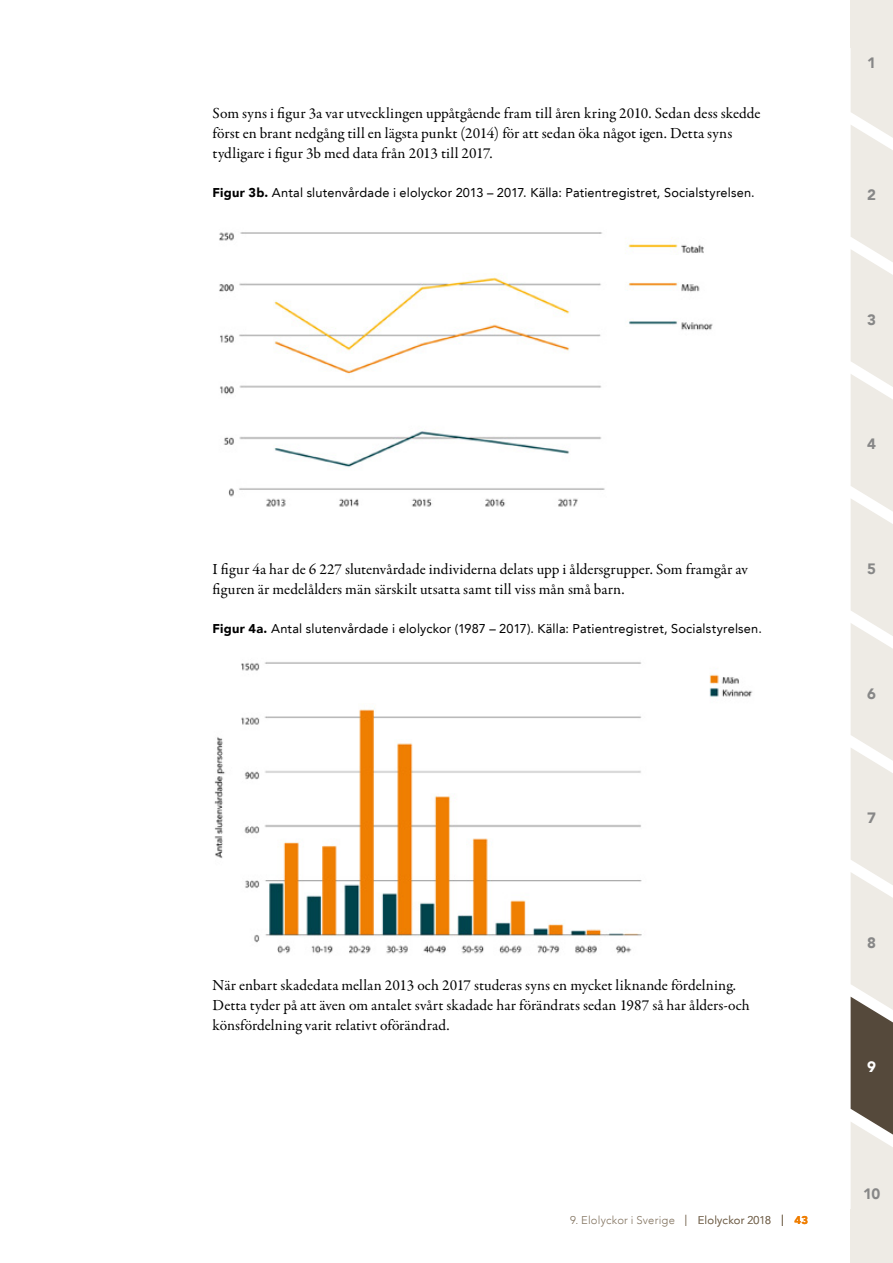
<style>
.page{position:relative;width:893px;height:1263px;background:#fff}
.page>*{position:absolute;margin:0;border:0;box-sizing:border-box;transform-origin:0 0}
.Brödtext_P{font:15.45px/20.2px "Garamond Premr Pro";letter-spacing:.005em;color:#000}
.t1{font:900 15px "Avenir LT";color:#878787}
.t2{font:900 15px "Avenir LT";color:#fff}
.Tabell_-_Rubrik_P{font:12.75px "Avenir LT";letter-spacing:.015em;color:#000}
.t3{font:300 11.25px "Avenir LT";letter-spacing:.02em;color:#80715d}
.s1{font-weight:900}
.s2{font-size:15px}
.s3{font-weight:900;color:#ef7d00}
</style>
<div class="page">
<svg style="left:851px;top:0;width:42px;height:1263px"></svg>
<img style="left:219px;top:232px;width:494px;height:275px">
<img style="left:214px;top:662px;width:539px;height:292px">
<p class="Brödtext_P" style="left:213px;top:103px;width:549px">Som syns i figur 3a var utvecklingen uppåtgående fram till åren kring 2010. Sedan dess skedde först en brant nedgång till en lägsta punkt (2014) för att sedan öka något igen. Detta syns tydligare i figur 3b med data från 2013 till 2017.</p>
<p class="Tabell_-_Rubrik_P" style="left:213px;top:185px;width:544px"><span class="s1">Figur 3b.</span> Antal slutenvårdade i elolyckor 2013 – 2017. Källa: Patientregistret, Socialstyrelsen.</p>
<p class="Brödtext_P" style="left:213px;top:559px;width:537px">I figur 4a har de 6 227 slutenvårdade individerna delats upp i åldersgrupper. Som framgår av figuren är medelålders män särskilt utsatta samt till viss mån små barn.</p>
<p class="Tabell_-_Rubrik_P" style="left:213px;top:621px;width:551px"><span class="s1">Figur 4a.</span> Antal slutenvårdade i elolyckor (1987 – 2017). Källa: Patientregistret, Socialstyrelsen.</p>
<p class="Brödtext_P" style="left:213px;top:975px;width:539px">När enbart skadedata mellan 2013 och 2017 studeras syns en mycket liknande fördelning.<br>Detta tyder på att även om antalet svårt skadade har förändrats sedan 1987 så har ålders-och könsfördelning varit relativt oförändrad.</p>
<p class="t3" style="left:570px;top:1213px;width:119px">9. Elolyckor i Sverige <span class="s2">l</span></p>
<p class="t3" style="left:698px;top:1213px;width:112px">Elolyckor 2018 <span class="s2">l</span> <span class="s3">43</span></p>
<p class="t1" style="left:867px;top:54px;width:10px">1</p>
<p class="t1" style="left:867px;top:186px;width:10px">2</p>
<p class="t1" style="left:867px;top:310px;width:10px">3</p>
<p class="t1" style="left:867px;top:435px;width:10px">4</p>
<p class="t1" style="left:867px;top:560px;width:10px">5</p>
<p class="t1" style="left:867px;top:684px;width:10px">6</p>
<p class="t1" style="left:867px;top:809px;width:10px">7</p>
<p class="t1" style="left:867px;top:933px;width:10px">8</p>
<p class="t2" style="left:867px;top:1058px;width:10px">9</p>
<p class="t1" style="left:863px;top:1184px;width:19px">10</p>
</div>
